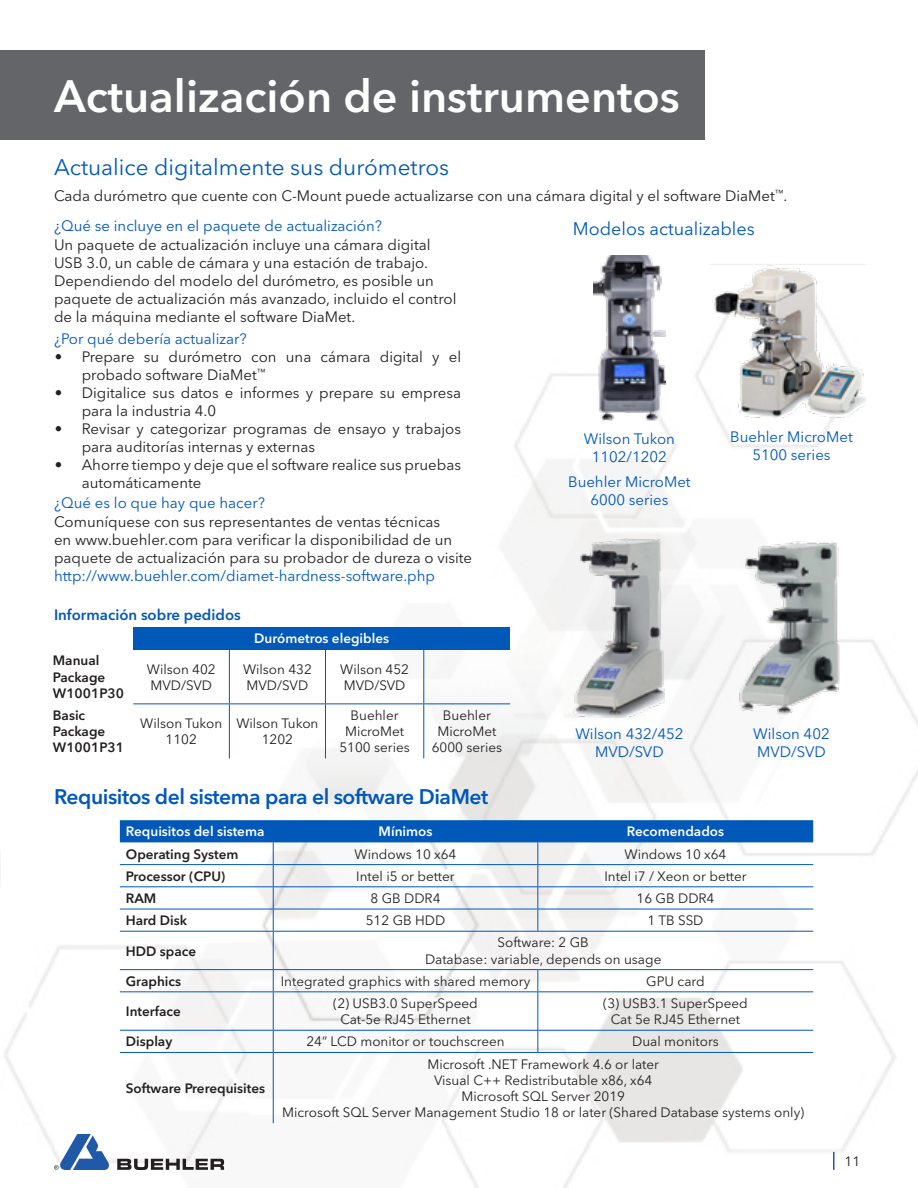
<style>
.page{position:relative;width:918px;height:1188px;background:#fff}
.page>*{position:absolute;margin:0;border:0;box-sizing:border-box;transform-origin:0 0}
.t1{font:600 45px "Avenir Next LT Pro";color:#fff}
.t2{font:22.5px "Avenir Next LT Pro";color:#0058b8}
.sub_headings{font:600 21px "Avenir Next LT Pro";letter-spacing:-.02em;color:#0058b8}
.t3{font:18px "Avenir Next LT Pro";color:#0058b8}
.t4{font:15px/18px "Avenir Next LT Pro";color:#231f20}
.t5{font:15px/18px "Avenir Next LT Pro";color:#0058b8;text-align:center}
.t6{font:600 15px "Avenir Next LT Pro";color:#0058b8}
.t7{font:13.5px/16.2px "Avenir Next LT Pro";color:#231f20}
.t8{font:600 13.5px/16.2px "Avenir Next LT Pro";color:#231f20}
.t9{font:600 13.5px "Avenir Next LT Pro";color:#fff}
</style>
<div class="page">
<img style="left:0;top:50px;width:918px;height:1138px">
<svg style="left:117px;top:1159px;width:107px;height:11px"></svg>
<svg style="left:54px;top:1134px;width:56px;height:36px"></svg>
<svg style="left:833px;top:1152px;width:2px;height:18px"></svg>
<svg style="left:0;top:634px;width:1px;height:472px"></svg>
<div style="left:0;top:51px;width:704px;height:89px;background:#646569"></div>
<div style="left:133px;top:627px;width:377px;height:22px;background:#0058b8"></div>
<hr style="left:229px;top:649px;width:1px;height:54px;background:#0058b8">
<hr style="left:325px;top:649px;width:1px;height:54px;background:#0058b8">
<hr style="left:423px;top:649px;width:1px;height:54px;background:#0058b8">
<hr style="left:133px;top:703px;width:96px;height:1px;background:#0058b8">
<hr style="left:229px;top:703px;width:97px;height:1px;background:#0058b8">
<hr style="left:229px;top:704px;width:1px;height:54px;background:#0058b8">
<hr style="left:326px;top:703px;width:98px;height:1px;background:#0058b8">
<hr style="left:325px;top:704px;width:1px;height:54px;background:#0058b8">
<hr style="left:424px;top:703px;width:86px;height:1px;background:#0058b8">
<hr style="left:423px;top:704px;width:1px;height:54px;background:#0058b8">
<img style="left:573px;top:538px;width:91px;height:179px">
<img style="left:738px;top:540px;width:101px;height:174px">
<img style="left:594px;top:255px;width:71px;height:166px">
<img style="left:709px;top:263px;width:157px;height:155px">
<hr style="left:120px;top:931px;width:153px;height:1px;background:#0058b8">
<hr style="left:273px;top:931px;width:265px;height:1px;background:#0058b8">
<hr style="left:538px;top:931px;width:275px;height:1px;background:#0058b8">
<hr style="left:120px;top:969px;width:153px;height:1px;background:#0058b8">
<hr style="left:273px;top:969px;width:265px;height:1px;background:#0058b8">
<hr style="left:538px;top:969px;width:275px;height:1px;background:#0058b8">
<hr style="left:120px;top:991px;width:153px;height:1px;background:#0058b8">
<hr style="left:273px;top:991px;width:265px;height:1px;background:#0058b8">
<hr style="left:538px;top:991px;width:275px;height:1px;background:#0058b8">
<hr style="left:120px;top:1030px;width:153px;height:1px;background:#0058b8">
<hr style="left:273px;top:1030px;width:265px;height:1px;background:#0058b8">
<hr style="left:538px;top:1030px;width:275px;height:1px;background:#0058b8">
<hr style="left:120px;top:1052px;width:153px;height:1px;background:#0058b8">
<hr style="left:273px;top:1052px;width:265px;height:1px;background:#0058b8">
<hr style="left:538px;top:1052px;width:275px;height:1px;background:#0058b8">
<svg style="left:537px;top:970px;width:1px;height:21px"></svg>
<hr style="left:537px;top:992px;width:1px;height:38px;background:#0058b8">
<svg style="left:537px;top:1031px;width:1px;height:21px"></svg>
<svg style="left:120px;top:820px;width:693px;height:111px"></svg>
<hr style="left:273px;top:932px;width:1px;height:37px;background:#0058b8">
<svg style="left:273px;top:970px;width:1px;height:21px"></svg>
<hr style="left:273px;top:992px;width:1px;height:38px;background:#0058b8">
<svg style="left:273px;top:1031px;width:1px;height:21px"></svg>
<hr style="left:273px;top:1053px;width:1px;height:70px;background:#0058b8">
<p class="t1" style="left:54px;top:69px;width:627px">Actualización de instrumentos</p>
<p class="t2" style="left:54px;top:154px;width:397px">Actualice digitalmente sus durómetros</p>
<p class="t4" style="left:54px;top:187px;width:735px">Cada durómetro que cuente con C-Mount puede actualizarse con una cámara digital y el software DiaMet<sup>™</sup>.</p>
<p class="t3" style="left:573px;top:218px;width:184px">Modelos actualizables</p>
<p class="t5" style="left:54px;top:217px;width:330px">¿Qué se incluye en el paquete de actualización?</p>
<p class="t4" style="left:54px;top:236px;width:404px">Un paquete de actualización incluye una cámara digital USB 3.0, un cable de cámara y una estación de trabajo.<br>Dependiendo del modelo del durómetro, es posible un paquete de actualización más avanzado, incluido el control de la máquina mediante el software DiaMet.</p>
<p class="t5" style="left:54px;top:329px;width:194px">¿Por qué debería actualizar?</p>
<p class="t4" style="left:82px;top:348px;width:381px;text-indent:-27px">• Prepare su durómetro con una cámara digital y el probado software DiaMet<sup>™</sup></p>
<p class="t4" style="left:82px;top:384px;width:381px;text-indent:-27px">• Digitalice sus datos e informes y prepare su empresa para la industria 4.0</p>
<p class="t4" style="left:82px;top:420px;width:381px;text-indent:-27px">• Revisar y categorizar programas de ensayo y trabajos para auditorías internas y externas</p>
<p class="t4" style="left:82px;top:456px;width:381px;text-indent:-27px">• Ahorre tiempo y deje que el software realice sus pruebas automáticamente</p>
<p class="t5" style="left:54px;top:494px;width:213px">¿Qué es lo que hay que hacer?</p>
<p class="t4" style="left:54px;top:513px;width:420px">Comuníquese con sus representantes de ventas técnicas<br>en www.buehler.com para verificar la disponibilidad de un paquete de actualización para su probador de dureza o visite</p>
<p class="t5" style="left:54px;top:567px;width:383px">http://www.buehler.com/diamet-hardness-software.php</p>
<p class="t6" style="left:54px;top:606px;width:188px">Información sobre pedidos</p>
<p class="t9" style="left:254px;top:630px;width:136px">Durómetros elegibles</p>
<p class="t8" style="left:53px;top:653px;width:54px">Manual<br>Package</p>
<p class="t8" style="left:53px;top:685px;width:73px">W1001P30</p>
<p class="t8" style="left:53px;top:707px;width:34px">Basic</p>
<p class="t8" style="left:53px;top:723px;width:54px">Package</p>
<p class="t8" style="left:53px;top:740px;width:73px">W1001P31</p>
<p class="t7" style="left:147px;top:661px;width:70px">Wilson 402<br>MVD/SVD</p>
<p class="t7" style="left:243px;top:661px;width:70px">Wilson 432<br>MVD/SVD</p>
<p class="t7" style="left:340px;top:661px;width:70px">Wilson 452<br>MVD/SVD</p>
<p class="t7" style="left:140px;top:715px;width:84px;text-align:center">Wilson Tukon<br>1102</p>
<p class="t7" style="left:236px;top:715px;width:84px;text-align:center">Wilson Tukon<br>1202</p>
<p class="t7" style="left:351px;top:707px;width:50px">Buehler</p>
<p class="t7" style="left:345px;top:723px;width:60px">MicroMet</p>
<p class="t7" style="left:339px;top:740px;width:72px">5100 series</p>
<p class="t7" style="left:438px;top:707px;width:60px;text-align:center">Buehler<br>MicroMet</p>
<p class="t7" style="left:432px;top:740px;width:72px">6000 series</p>
<p class="sub_headings" style="left:54px;top:784px;width:436px">Requisitos del sistema para el software DiaMet</p>
<p class="t5" style="left:584px;top:430px;width:93px">Wilson Tukon<br>1102/1202</p>
<p class="t5" style="left:568px;top:473px;width:124px">Buehler MicroMet<br>6000 series</p>
<p class="t5" style="left:730px;top:428px;width:124px">Buehler MicroMet<br>5100 series</p>
<p class="t5" style="left:575px;top:725px;width:110px">Wilson 432/452<br>MVD/SVD</p>
<p class="t5" style="left:753px;top:725px;width:78px">Wilson 402</p>
<p class="t5" style="left:757px;top:743px;width:70px">MVD/SVD</p>
<p class="t9" style="left:126px;top:823px;width:140px">Requisitos del sistema</p>
<p class="t9" style="left:379px;top:823px;width:55px">Mínimos</p>
<p class="t9" style="left:627px;top:823px;width:99px">Recomendados</p>
<p class="t8" style="left:126px;top:846px;width:114px">Operating System</p>
<p class="t7" style="left:355px;top:846px;width:103px">Windows 10 x64</p>
<p class="t7" style="left:625px;top:846px;width:103px">Windows 10 x64</p>
<p class="t8" style="left:126px;top:868px;width:101px">Processor (CPU)</p>
<p class="t7" style="left:356px;top:868px;width:100px">Intel i5 or better</p>
<p class="t7" style="left:604px;top:868px;width:144px">Intel i7 / Xeon or better</p>
<p class="t8" style="left:126px;top:890px;width:32px">RAM</p>
<p class="t7" style="left:371px;top:890px;width:72px">8 GB DDR4</p>
<p class="t7" style="left:637px;top:890px;width:79px">16 GB DDR4</p>
<p class="t8" style="left:126px;top:912px;width:63px">Hard Disk</p>
<p class="t7" style="left:366px;top:912px;width:81px">512 GB HDD</p>
<p class="t7" style="left:648px;top:912px;width:57px">1 TB SSD</p>
<p class="t8" style="left:126px;top:943px;width:72px">HDD space</p>
<p class="t7" style="left:498px;top:935px;width:93px">Software: 2 GB</p>
<p class="t7" style="left:425px;top:951px;width:238px">Database: variable, depends on usage</p>
<p class="t8" style="left:126px;top:973px;width:57px">Graphics</p>
<p class="t7" style="left:281px;top:973px;width:251px">Integrated graphics with shared memory</p>
<p class="t7" style="left:646px;top:973px;width:60px">GPU card</p>
<p class="t8" style="left:126px;top:1003px;width:57px">Interface</p>
<p class="t7" style="left:333px;top:995px;width:146px">(2) USB3.0 SuperSpeed</p>
<p class="t7" style="left:340px;top:1011px;width:132px">Cat-5e RJ45 Ethernet</p>
<p class="t7" style="left:603px;top:995px;width:146px">(3) USB3.1 SuperSpeed</p>
<p class="t7" style="left:611px;top:1011px;width:131px">Cat 5e RJ45 Ethernet</p>
<p class="t8" style="left:126px;top:1034px;width:48px">Display</p>
<p class="t7" style="left:306px;top:1034px;width:200px">24” LCD monitor or touchscreen</p>
<p class="t7" style="left:632px;top:1034px;width:88px">Dual monitors</p>
<p class="t8" style="left:126px;top:1080px;width:141px">Software Prerequisites</p>
<p class="t7" style="left:427px;top:1056px;width:233px">Microsoft .NET Framework 4.6 or later</p>
<p class="t7" style="left:434px;top:1072px;width:220px">Visual C++ Redistributable x86, x64</p>
<p class="t7" style="left:461px;top:1088px;width:165px">Microsoft SQL Server 2019</p>
<p class="t7" style="left:282px;top:1104px;width:524px">Microsoft SQL Server Management Studio 18 or later (Shared Database systems only)</p>
<p class="t7" style="left:845px;top:1153px;width:17px">11</p>
</div>
